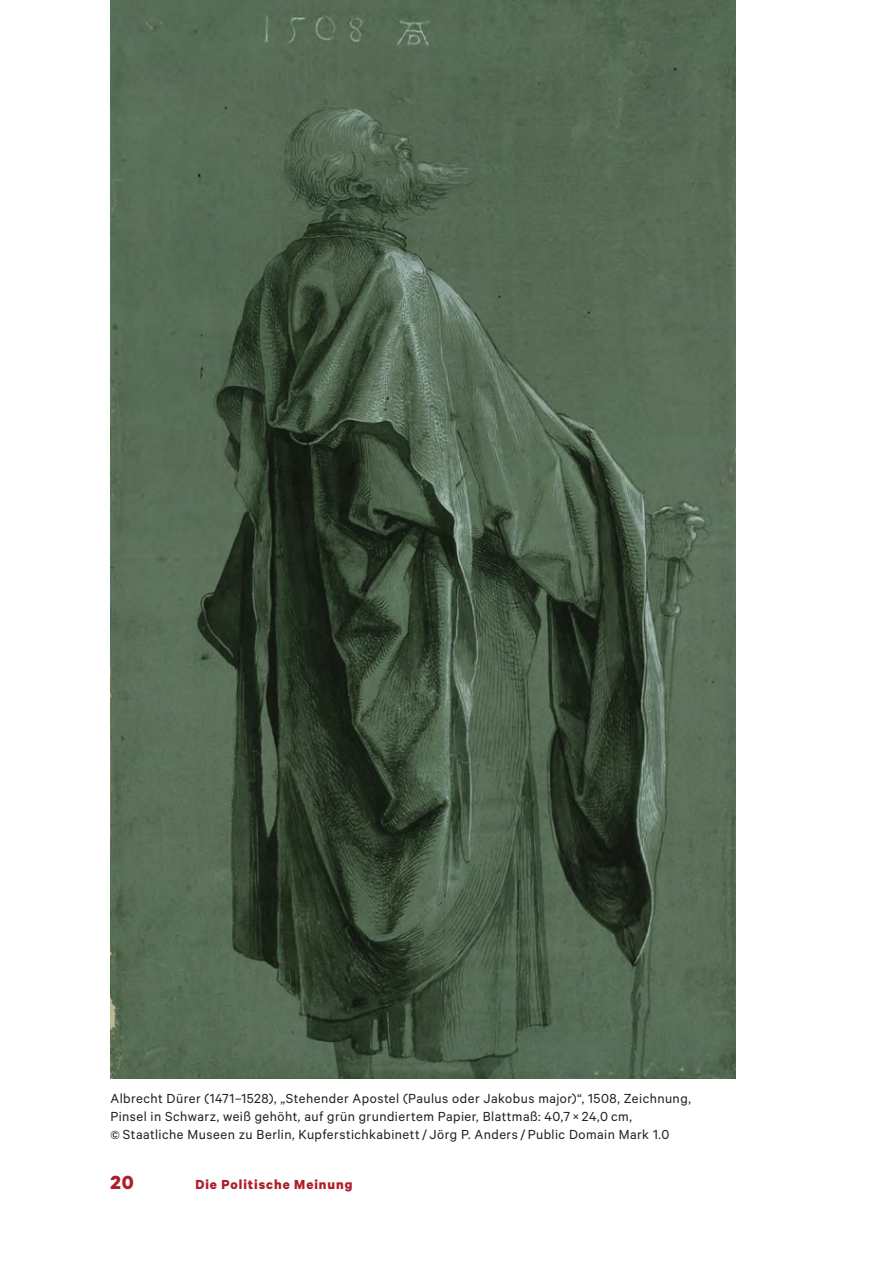
<style>
.page{position:relative;width:893px;height:1263px;background:#fff}
.page>*{position:absolute;margin:0;border:0;box-sizing:border-box;transform-origin:0 0}
.t1{font:700 21.45px "Calibre";color:#ae1e2b}
.t2{font:14.85px/18.5px "Calibre";letter-spacing:.03em;color:#231f20}
.t3{font:700 14.85px "Calibre";letter-spacing:.065em;color:#ae1e2b}
.s1{font-size:13.2px}
</style>
<div class="page">
<img style="left:110px;top:0;width:625px;height:1078px">
<p class="t2" style="left:110px;top:1090px;width:582px">Albrecht Dürer (1471–1528), „Stehender Apostel (Paulus oder Jakobus major)“, 1508, Zeichnung,<br>Pinsel in Schwarz, weiß gehöht, auf grün grundiertem Papier, Blattmaß: 40,7 × 24,0 cm,<br><span class="s1">©</span> Staatliche Museen zu Berlin, Kupferstichkabinett / Jörg P. Anders / Public Domain Mark 1.0</p>
<h1 class="t1" style="left:110px;top:1175px;width:25px">20</h1>
<p class="t3" style="left:195px;top:1179px;width:158px">Die Politische Meinung</p>
</div>
